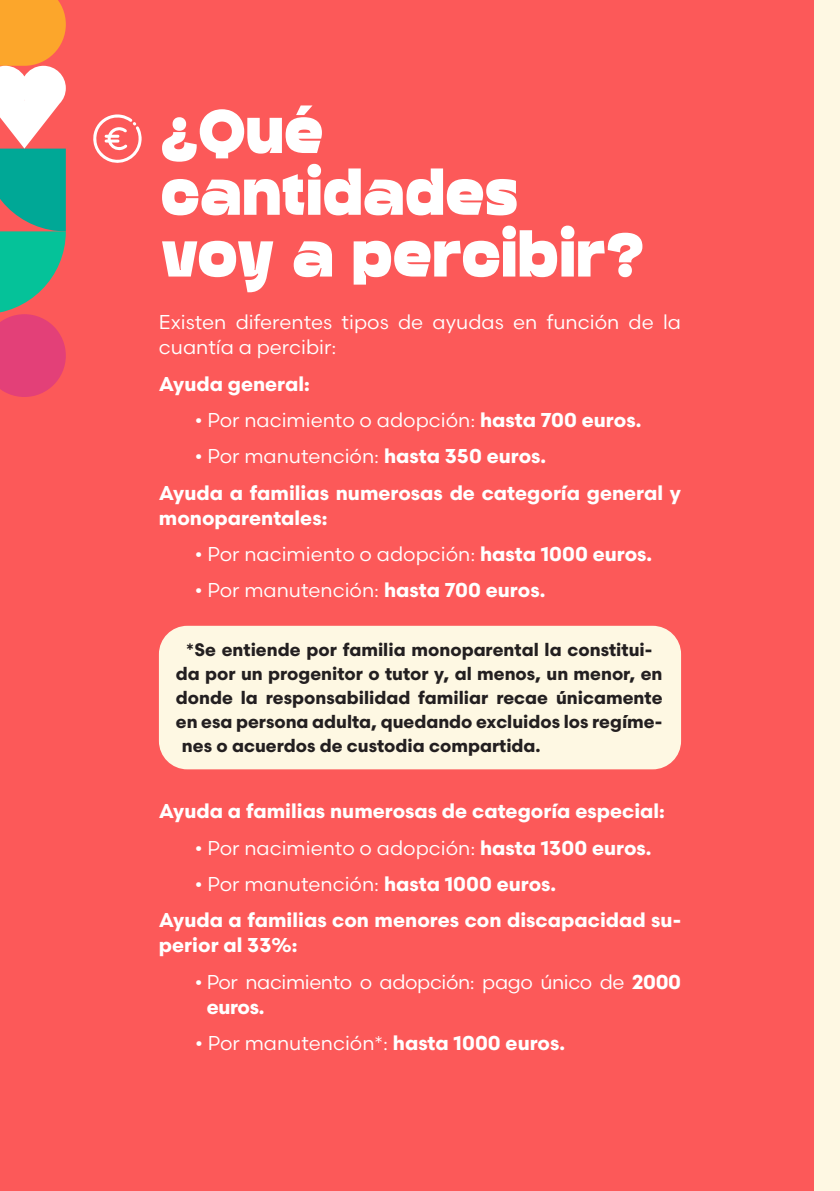
<style>
.page{position:relative;width:840px;height:1191px;background:#fff}
.page>*{position:absolute;margin:0;border:0;box-sizing:border-box;transform-origin:0 0}
.TITULO{font:800 61.8px "Benz Grotesk";color:#fff}
.TEXTO{font:20px/25px "Scandia";color:#fff}
.TEXTO-2{font:700 20px/25px "Scandia";color:#fff}
.TEXTO-3{font:20px/25px "Scandia";letter-spacing:-.02em;color:#fff}
.TEXTO-4{font:700 18px "Scandia";color:#231f20}
.s1{font-weight:700}
</style>
<div class="page">
<div style="left:0;top:0;width:839px;height:1191px;background:#fc5959"></div>
<div style="left:814px;top:0;width:25px;height:1191px;background:#fef8e3"></div>
<div style="left:159px;top:626px;width:521px;height:143px;background:#fef8e3;border-radius:28px"></div>
<svg style="left:0;top:0;width:66px;height:397px"></svg>
<svg style="left:93px;top:114px;width:48px;height:49px"></svg>
<p class="TITULO" style="left:160px;top:94px;width:164px">¿Qué</p>
<p class="TITULO" style="left:160px;top:156px;width:359px">cantidades</p>
<p class="TITULO" style="left:160px;top:217px;width:484px">voy a percibir?</p>
<p class="TEXTO" style="left:159px;top:309px;width:523px">Existen diferentes tipos de ayudas en función de la cuantía a percibir:</p>
<p class="TEXTO-2" style="left:159px;top:371px;width:152px">Ayuda general:</p>
<p class="TEXTO" style="left:195px;top:407px;width:447px">• Por nacimiento o adopción: <span class="s1">hasta 700 euros.</span></p>
<p class="TEXTO" style="left:195px;top:443px;width:352px">• Por manutención: <span class="s1">hasta 350 euros.</span></p>
<p class="TEXTO-2" style="left:159px;top:480px;width:523px">Ayuda a familias numerosas de categoría general y monoparentales:</p>
<p class="TEXTO" style="left:195px;top:541px;width:458px">• Por nacimiento o adopción: <span class="s1">hasta 1000 euros.</span></p>
<p class="TEXTO" style="left:195px;top:577px;width:352px">• Por manutención: <span class="s1">hasta 700 euros.</span></p>
<p class="TEXTO-4" style="left:186px;top:638px;width:468px">*Se entiende por familia monoparental la constitui-</p>
<p class="TEXTO-4" style="left:176px;top:662px;width:488px">da por un progenitor o tutor y, al menos, un menor, en</p>
<p class="TEXTO-4" style="left:176px;top:686px;width:488px">donde la responsabilidad familiar recae únicamente</p>
<p class="TEXTO-4" style="left:176px;top:710px;width:488px">en esa persona adulta, quedando excluidos los regíme-</p>
<p class="TEXTO-4" style="left:182px;top:734px;width:360px">nes o acuerdos de custodia compartida.</p>
<p class="TEXTO-2" style="left:159px;top:798px;width:507px">Ayuda a familias numerosas de categoría especial:</p>
<p class="TEXTO" style="left:195px;top:835px;width:458px">• Por nacimiento o adopción: <span class="s1">hasta 1300 euros.</span></p>
<p class="TEXTO" style="left:195px;top:871px;width:362px">• Por manutención: <span class="s1">hasta 1000 euros.</span></p>
<p class="TEXTO-2" style="left:159px;top:907px;width:523px">Ayuda a familias con menores con discapacidad su&shy;perior al 33%:</p>
<p class="TEXTO-3" style="left:207px;top:969px;width:475px;text-indent:-12px">• Por nacimiento o adopción: pago único de <span class="s1">2000 euros.</span></p>
<p class="TEXTO" style="left:195px;top:1030px;width:371px">• Por manutención*: <span class="s1">hasta 1000 euros.</span></p>
</div>
